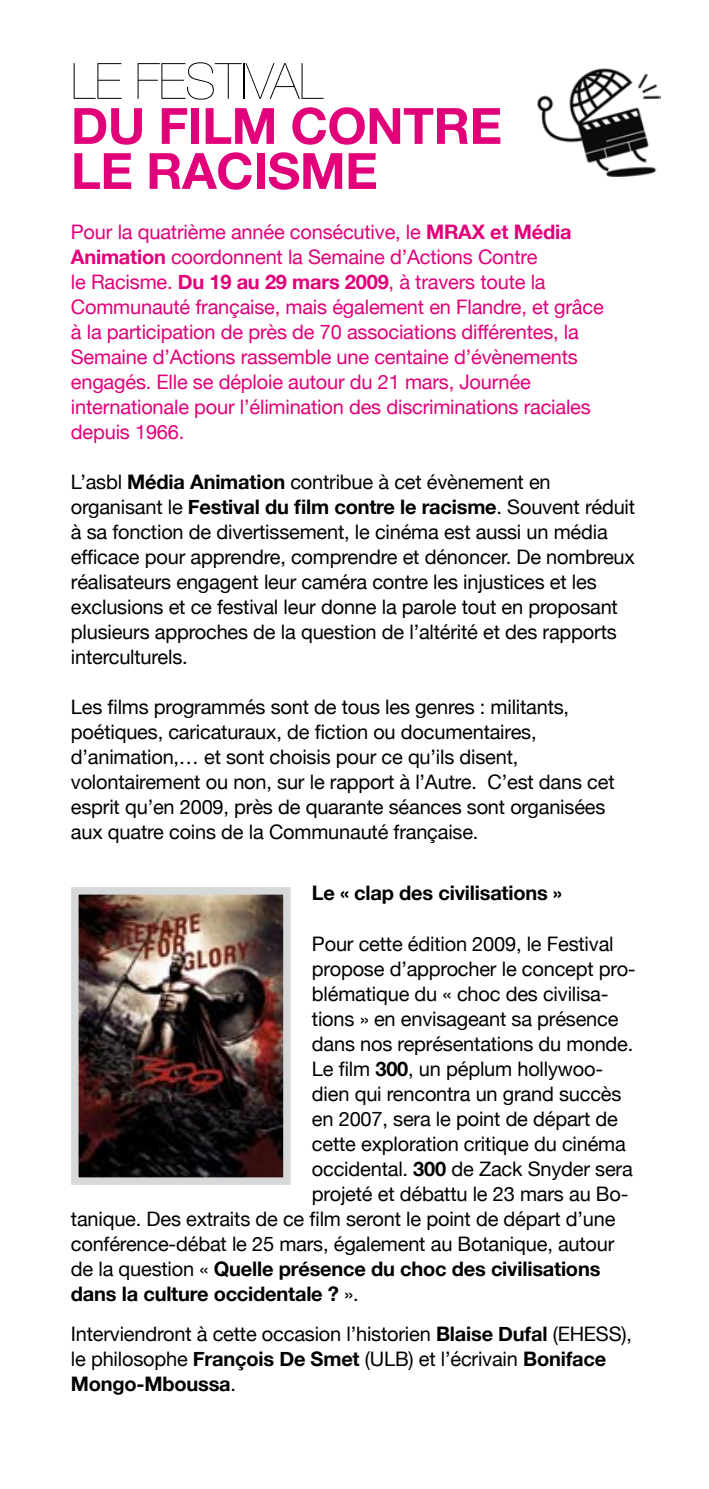
<style>
.page{position:relative;width:709px;height:1489px;background:#fff}
.page>*{position:absolute;margin:0;border:0;box-sizing:border-box;transform-origin:0 0}
.t1{font:700 50px/45px "Helvetica Neue";letter-spacing:-.01em;color:#e2007a}
.t2{font:200 50px "Helvetica Neue";letter-spacing:-.01em;color:#000}
.t3{font:20px/25px "Helvetica Neue";letter-spacing:-.01em;color:#000}
.t4{font:20px/25px "Helvetica Neue";letter-spacing:-.01em;color:#e2007a}
.t5{font:700 20px "Helvetica Neue";letter-spacing:-.01em;color:#000}
.s1{font-weight:700}
.s2{font-weight:400}
</style>
<div class="page">
<img style="left:537px;top:68px;width:123px;height:108px">
<img style="left:80px;top:896px;width:202px;height:279px">
<div style="left:71px;top:887px;width:220px;height:297px;border:8px solid #d7d8d9"></div>
<h1 class="t2" style="left:71px;top:52px;width:251px">LE FESTIVAL</h1>
<h1 class="t1" style="left:71px;top:102px;width:433px">du film contre le racisme</h1>
<p class="t4" style="left:71px;top:219px;width:371px">Pour la quatrième année consécutive, le <span class="s1">MRA</span></p>
<p class="t4" style="left:71px;top:219px;width:534px;text-indent:401px"><span class="s1">X et Média Animation</span> coordonnent la Semaine d’Actions Contre<br>le Racisme. <span class="s1">Du 19 au 29 mars 2009</span>, à travers toute la Communauté française, mais également en Flandre, et grâce à la participation de près de 70 associations différentes, la Semaine d’Actions rassemble une centaine d’évènements engagés. Elle se déploie autour du 21 mars, Journée internationale pour l’élimination des discriminations raciales depuis 1966.</p>
<p class="t3" style="left:71px;top:469px;width:566px">L’asbl <span class="s1">Média Animation</span> contribue à cet évènement en organisant le <span class="s1">Festival du film contre le racisme</span>. Souvent réduit à sa fonction de divertissement, le cinéma est aussi un média efficace pour apprendre, comprendre et dénoncer. De nombreux réalisateurs engagent leur caméra contre les injustices et les exclusions et ce festival leur donne la parole tout en proposant plusieurs approches de la question de l’altérité et des rapports interculturels.</p>
<p class="t3" style="left:71px;top:694px;width:545px">Les films programmés sont de tous les genres : militants, poétiques, caricaturaux, de fiction ou documentaires, d’animation,… et sont choisis pour ce qu’ils disent, volontairement ou non, sur le rapport à l’Autre. C’est dans cet esprit qu’en 2009, près de quarante séances sont organisées aux quatre coins de la Communauté française.</p>
<p class="t5" style="left:312px;top:881px;width:251px">Le « clap des civilisations »</p>
<p class="t3" style="left:312px;top:930px;width:303px">Pour cette édition 2009, le Festival</p>
<p class="t3" style="left:312px;top:955px;width:325px">propose d’approcher le concept pro-</p>
<p class="t3" style="left:312px;top:980px;width:298px">blématique du « choc des civilisa-</p>
<p class="t3" style="left:312px;top:1005px;width:308px">tions » en envisageant sa présence</p>
<p class="t3" style="left:312px;top:1030px;width:323px">dans nos représentations du monde.</p>
<p class="t3" style="left:312px;top:1055px;width:293px">Le film <span class="s1">300</span>, un péplum hollywoo-</p>
<p class="t3" style="left:312px;top:1080px;width:311px">dien qui rencontra un grand succès</p>
<p class="t3" style="left:312px;top:1105px;width:307px">en 2007, sera le point de départ de</p>
<p class="t3" style="left:312px;top:1130px;width:315px">cette exploration critique du cinéma</p>
<p class="t3" style="left:312px;top:1155px;width:322px">occidental. <span class="s1">300</span> de Zack Snyder sera</p>
<p class="t3" style="left:312px;top:1180px;width:318px">projeté et débattu le 23 mars au Bo-</p>
<p class="t3" style="left:71px;top:1205px;width:546px">tanique. Des extraits de ce film seront le point de départ d’une</p>
<p class="t3" style="left:71px;top:1230px;width:545px">conférence-débat le 25 mars, également au Botanique, autour</p>
<p class="t5" style="left:71px;top:1256px;width:531px"><span class="s2">de la question «</span> Quelle présence du choc des civilisations</p>
<p class="t5" style="left:71px;top:1281px;width:289px">dans la culture occidentale ? <span class="s2">».</span></p>
<p class="t3" style="left:71px;top:1320px;width:562px">Interviendront à cette occasion l’historien <span class="s1">Blaise Dufal</span> (EHESS), le philosophe <span class="s1">François De Smet</span> (ULB) et l’écrivain <span class="s1">Boniface<br>Mongo-Mboussa</span>.</p>
</div>
